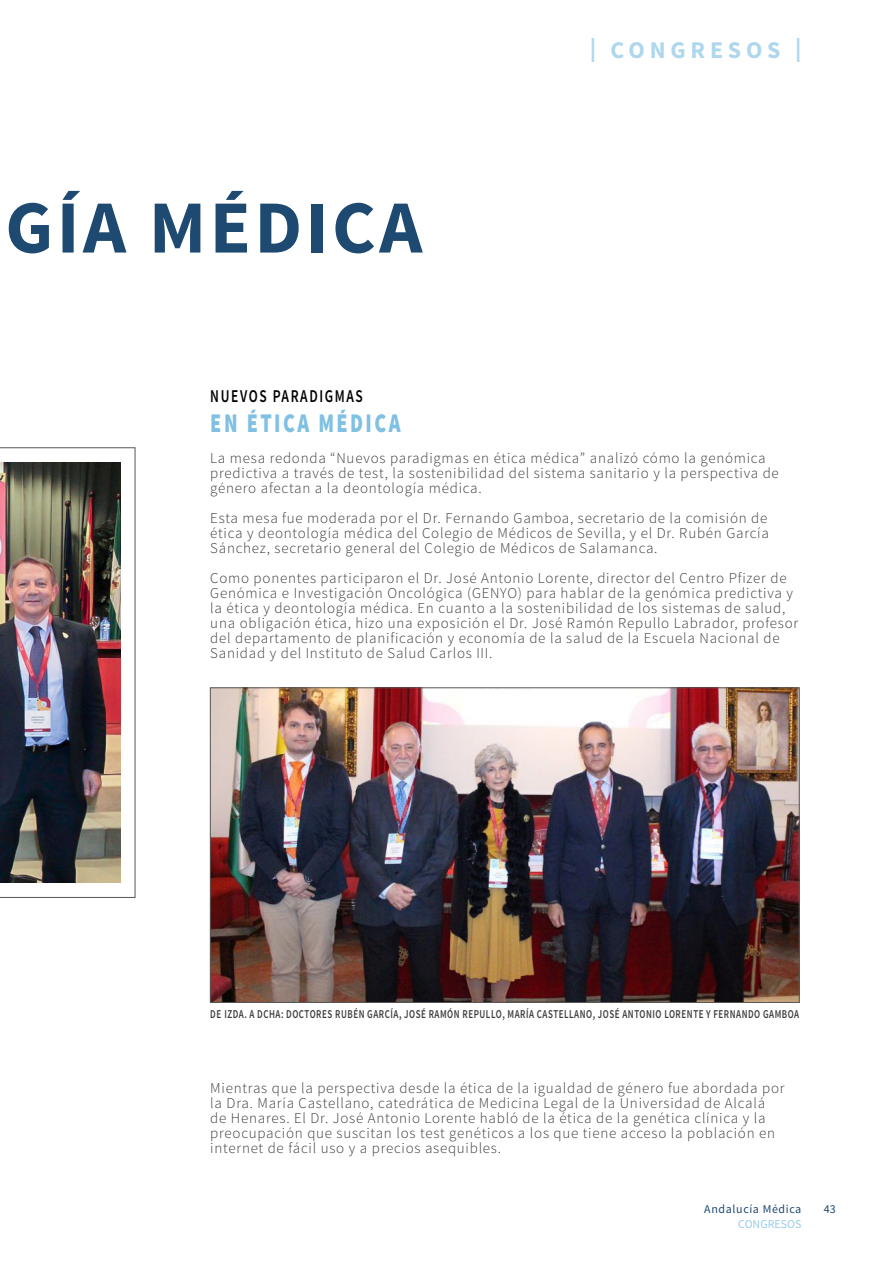
<style>
.page{position:relative;width:893px;height:1263px;background:#fff}
.page>*{position:absolute;margin:0;border:0;box-sizing:border-box;transform-origin:0 0}
.t1{font:700 75px "Source Sans Pro";letter-spacing:.05em;color:#1e4971}
.AZUL{font:900 27px "Source Sans Pro";letter-spacing:.12em;color:#80c0e3;scale:.75 1}
.t2{font:700 24px "Source Sans Pro";letter-spacing:.2em;color:#9acde9}
.AZUL-2{font:600 18px "Source Sans Pro";letter-spacing:.12em;color:#000;scale:.75 1}
.And_Med_Magazine{font:300 15px/15px "Source Sans Pro";letter-spacing:.05em;color:#3c3c3b}
.Nombres{font:600 12px "Source Sans Pro";letter-spacing:.06em;color:#3c3c3b;scale:.75 1}
.t3{font:12px "Source Sans Pro";letter-spacing:.05em;color:#1e4971}
.t4{font:12px "Source Sans Pro";color:#80c0e3}
</style>
<div class="page">
<svg style="left:0;top:448px;width:135px;height:450px"></svg>
<img style="left:0;top:463px;width:120px;height:420px">
<img style="left:212px;top:690px;width:585px;height:311px">
<h1 class="t1" style="left:5px;top:179px;width:418px">GÍA MÉDICA</h1>
<p class="AZUL-2" style="left:210px;top:384px;width:205px">NUEVOS PARADIGMAS</p>
<p class="AZUL" style="left:210px;top:405px;width:255px">EN ÉTICA MÉDICA</p>
<h3 class="t2" style="left:590px;top:34px;width:213px">| CONGRESOS |</h3>
<p class="And_Med_Magazine" style="left:210px;top:450px;width:570px">La mesa redonda “Nuevos paradigmas en ética médica” analizó cómo la genómica predictiva a través de test, la sostenibilidad del sistema sanitario y la perspectiva de género afectan a la deontología médica.</p>
<p class="And_Med_Magazine" style="left:210px;top:510px;width:560px;text-align:justify">Esta mesa fue moderada por el Dr. Fernando Gamboa, secretario de la comisión de ética y deontología médica del Colegio de Médicos de Sevilla, y el Dr. Rubén García Sánchez, secretario general del Colegio de Médicos de Salamanca.</p>
<p class="And_Med_Magazine" style="left:210px;top:570px;width:589px">Como ponentes participaron el Dr. José Antonio Lorente, director del Centro Pfizer de Genómica e Investigación Oncológica (GENYO) para hablar de la genómica predictiva y la ética y deontología médica. En cuanto a la sostenibilidad de los sistemas de salud, una obligación ética, hizo una exposición el Dr. José Ramón Repullo Labrador, profesor del departamento de planificación y economía de la salud de la Escuela Nacional de Sanidad y del Instituto de Salud Carlos III.</p>
<p class="Nombres" style="left:210px;top:1006px;width:787px">DE IZDA. A DCHA: DOCTORES RUBÉN GARCÍA, JOSÉ RAMÓN REPULLO, MARÍA CASTELLANO, JOSÉ ANTONIO LORENTE Y FERNANDO GAMBOA</p>
<p class="And_Med_Magazine" style="left:210px;top:1080px;width:576px">Mientras que la perspectiva desde la ética de la igualdad de género fue abordada por la Dra. María Castellano, catedrática de Medicina Legal de la Universidad de Alcalá de Henares. El Dr. José Antonio Lorente habló de la ética de la genética clínica y la preocupación que suscitan los test genéticos a los que tiene acceso la población en internet de fácil uso y a precios asequibles.</p>
<p class="t3" style="left:704px;top:1201px;width:99px">Andalucía Médica</p>
<p class="t3" style="left:824px;top:1201px;width:13px">43</p>
<p class="t4" style="left:738px;top:1216px;width:65px">CONGRESOS</p>
</div>
